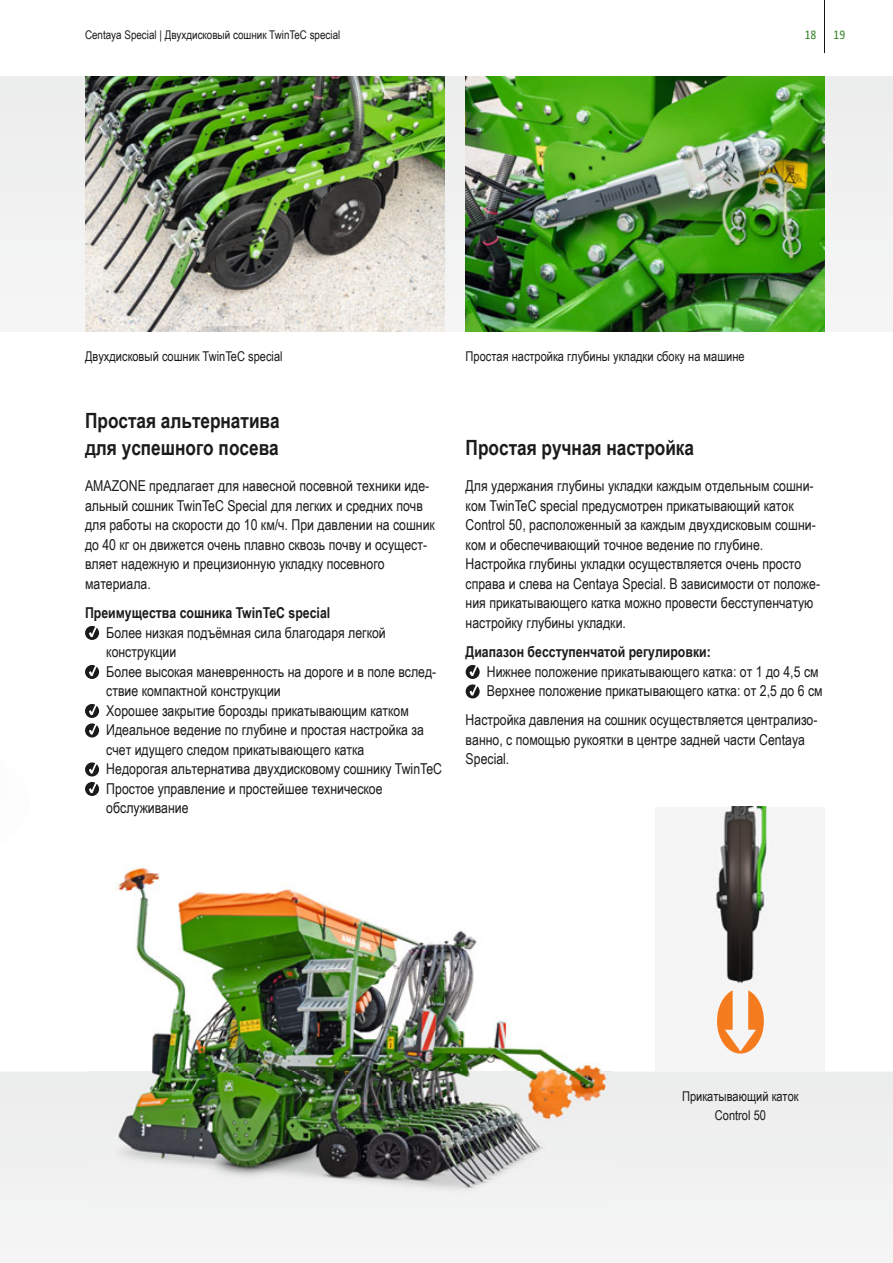
<style>
.page{position:relative;width:893px;height:1263px;background:#fff}
.page>*{position:absolute;margin:0;border:0;box-sizing:border-box;transform-origin:0 0}
.t1{font:700 21px/27px "Arial Narrow";color:#1c1a1b}
.t2{font:15px/19.5px "Arial Narrow";color:#1c1a1b}
.t3{font:700 15px "Arial Narrow";color:#1c1a1b}
.t4{font:13.5px/19.5px "Arial Narrow";color:#1c1a1b;text-align:center}
.t5{font:12px "Arial Narrow";color:#1c1a1b}
.t6{font:12px "Camingo Dos Pro S Cd";color:#38832b}
</style>
<div class="page">
<div style="left:0;top:77px;width:893px;height:255px;background:#f1f1f1"></div>
<div style="left:0;top:1071px;width:893px;height:177px;background:#f1f1f1"></div>
<img style="left:85px;top:77px;width:359px;height:255px">
<img style="left:466px;top:77px;width:359px;height:255px">
<div style="left:656px;top:807px;width:169px;height:264px;background:#f5f5f6"></div>
<img style="left:716px;top:807px;width:51px;height:177px">
<svg style="left:717px;top:990px;width:47px;height:63px"></svg>
<img style="left:89px;top:864px;width:523px;height:353px">
<hr style="left:825px;top:0;width:1px;height:53px;background:#151616">
<svg style="left:85px;top:626px;width:14px;height:14px"></svg>
<svg style="left:85px;top:665px;width:14px;height:14px"></svg>
<svg style="left:85px;top:704px;width:14px;height:33px"></svg>
<svg style="left:85px;top:762px;width:14px;height:14px"></svg>
<svg style="left:85px;top:782px;width:14px;height:14px"></svg>
<svg style="left:466px;top:665px;width:14px;height:33px"></svg>
<p class="t5" style="left:85px;top:27px;width:257px">Centaya Special | Двухдисковый сошник TwinTeC special</p>
<p class="t6" style="left:805px;top:29px;width:13px">18</p>
<p class="t6" style="left:833px;top:29px;width:13px">19</p>
<p class="t4" style="left:85px;top:346px;width:199px">Двухдисковый сошник TwinTeC special</p>
<p class="t4" style="left:466px;top:346px;width:281px">Простая настройка глубины укладки сбоку на машине</p>
<h1 class="t1" style="left:85px;top:407px;width:196px">Простая альтернатива для успешного посева</h1>
<h1 class="t1" style="left:466px;top:434px;width:230px">Простая ручная настройка</h1>
<p class="t2" style="left:85px;top:476px;width:351px">AMAZONE предлагает для навесной посевной техники иде&shy;альный сошник TwinTeC Special для легких и средних почв для работы на скорости до 10 км/ч. При давлении на сошник до 40 кг он движется очень плавно сквозь почву и осущест&shy;вляет надежную и прецизионную укладку посевного материала.</p>
<p class="t3" style="left:85px;top:604px;width:247px">Преимущества сошника TwinTeC special</p>
<p class="t2" style="left:106px;top:622px;width:337px">Более низкая подъёмная сила благодаря легкой конструкции<br>Более высокая маневренность на дороге и в поле вслед&shy;ствие компактной конструкции<br>Хорошее закрытие борозды прикатывающим катком Идеальное ведение по глубине и простая настройка за счет идущего следом прикатывающего катка<br>Недорогая альтернатива двухдисковому сошнику TwinTeC Простое управление и простейшее техническое обслуживание</p>
<p class="t2" style="left:466px;top:476px;width:356px">Для удержания глубины укладки каждым отдельным сошни&shy;ком TwinTeC special предусмотрен прикатывающий каток Control 50, расположенный за каждым двухдисковым сошни&shy;ком и обеспечивающий точное ведение по глубине.<br>Настройка глубины укладки осуществляется очень просто справа и слева на Centaya Special. В зависимости от положе&shy;ния прикатывающего катка можно провести бесступенчатую настройку глубины укладки.</p>
<p class="t3" style="left:466px;top:643px;width:247px">Диапазон бесступенчатой регулировки:</p>
<p class="t2" style="left:487px;top:661px;width:337px">Нижнее положение прикатывающего катка: от 1 до 4,5 см<br>Верхнее положение прикатывающего катка: от 2,5 до 6 см</p>
<p class="t2" style="left:466px;top:710px;width:353px">Настройка давления на сошник осуществляется централизо&shy;ванно, с помощью рукоятки в центре задней части Centaya<br>Special.</p>
<p class="t4" style="left:682px;top:1086px;width:118px">Прикатывающий каток<br>Control 50</p>
</div>
